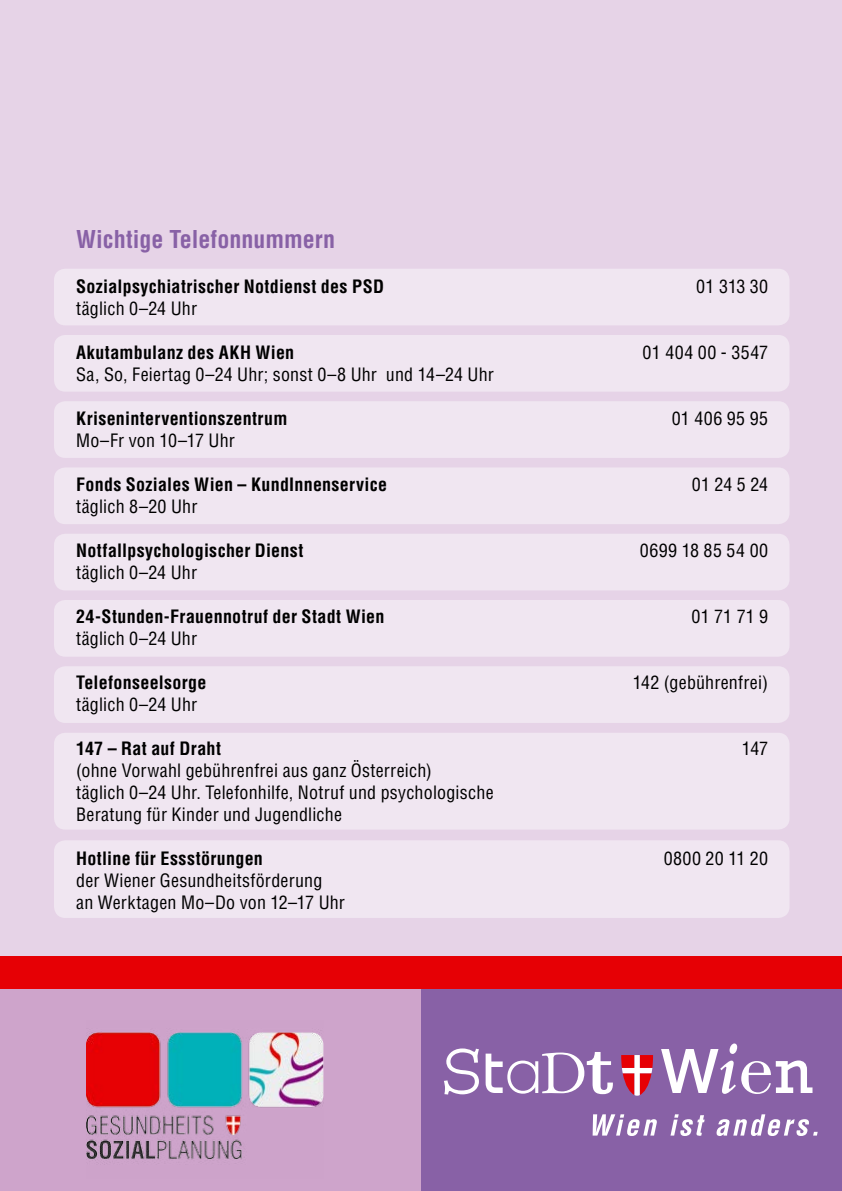
<style>
.page{position:relative;width:842px;height:1191px;background:#fff}
.page>*{position:absolute;margin:0;border:0;box-sizing:border-box;transform-origin:0 0}
.t1{font:700 condensed 24px "Helvetica LT Std";color:#8861a6}
.t2{font:condensed 18px/22px "Helvetica LT Std";letter-spacing:.01em;color:#000}
.t3{font:700 condensed 18px "Helvetica LT Std";letter-spacing:.015em;color:#000}
.t4{font:condensed 18px "Helvetica LT Std";letter-spacing:.03em;color:#000}
</style>
<div class="page">
<div style="left:0;top:0;width:842px;height:972px;background:#e6d3e7"></div>
<div style="left:0;top:988px;width:421px;height:203px;background:#cea4cb"></div>
<div style="left:421px;top:988px;width:421px;height:203px;background:#8861a6"></div>
<svg style="left:593px;top:1114px;width:64px;height:22px"></svg>
<svg style="left:670px;top:1114px;width:35px;height:22px"></svg>
<svg style="left:716px;top:1114px;width:102px;height:22px"></svg>
<svg style="left:444px;top:1048px;width:35px;height:46px"></svg>
<svg style="left:486px;top:1052px;width:127px;height:42px"></svg>
<svg style="left:661px;top:1043px;width:151px;height:51px"></svg>
<svg style="left:621px;top:1055px;width:32px;height:40px"></svg>
<img style="left:86px;top:1032px;width:237px;height:129px">
<div style="left:0;top:956px;width:842px;height:32px;background:#e60005"></div>
<div style="left:54px;top:269px;width:735px;height:56px;background:#f0e6f1;border-radius:11px"></div>
<div style="left:54px;top:335px;width:735px;height:57px;background:#f0e6f1;border-radius:11px"></div>
<div style="left:54px;top:401px;width:735px;height:57px;background:#f0e6f1;border-radius:11px"></div>
<div style="left:54px;top:467px;width:735px;height:57px;background:#f0e6f1;border-radius:11px"></div>
<div style="left:54px;top:534px;width:735px;height:56px;background:#f0e6f1;border-radius:11px"></div>
<div style="left:54px;top:600px;width:735px;height:56px;background:#f0e6f1;border-radius:11px"></div>
<div style="left:54px;top:666px;width:735px;height:57px;background:#f0e6f1;border-radius:11px"></div>
<div style="left:54px;top:732px;width:735px;height:97px;background:#f0e6f1;border-radius:11px"></div>
<div style="left:54px;top:840px;width:735px;height:78px;background:#f0e6f1;border-radius:11px"></div>
<h2 class="t1" style="left:76px;top:225px;width:260px">Wichtige Telefonnummern</h2>
<p class="t3" style="left:76px;top:275px;width:309px">Sozialpsychiatrischer Notdienst des PSD</p>
<p class="t2" style="left:696px;top:275px;width:73px">01 313 30</p>
<p class="t2" style="left:76px;top:297px;width:122px">täglich 0–24 Uhr</p>
<p class="t3" style="left:76px;top:341px;width:220px">Akutambulanz des AKH Wien</p>
<p class="t2" style="left:643px;top:341px;width:127px">01 404 00 - 3547</p>
<p class="t2" style="left:76px;top:363px;width:419px">Sa, So, Feiertag 0–24 Uhr; sonst 0–8 Uhr und 14–24 Uhr</p>
<p class="t3" style="left:76px;top:407px;width:213px">Kriseninterventionszentrum</p>
<p class="t2" style="left:672px;top:407px;width:98px">01 406 95 95</p>
<p class="t2" style="left:76px;top:429px;width:160px">Mo–Fr von 10–17 Uhr</p>
<p class="t3" style="left:76px;top:473px;width:312px">Fonds Soziales Wien – KundInnenservice</p>
<p class="t2" style="left:692px;top:473px;width:78px">01 24 5 24</p>
<p class="t2" style="left:76px;top:495px;width:123px">täglich 8–20 Uhr</p>
<p class="t3" style="left:76px;top:539px;width:229px">Notfallpsychologischer Dienst</p>
<p class="t4" style="left:640px;top:539px;width:130px">0699 18 85 54 00</p>
<p class="t2" style="left:76px;top:561px;width:122px">täglich 0–24 Uhr</p>
<p class="t3" style="left:76px;top:604px;width:310px">24-Stunden-Frauennotruf der Stadt Wien</p>
<p class="t2" style="left:691px;top:605px;width:78px">01 71 71 9</p>
<p class="t2" style="left:76px;top:627px;width:122px">täglich 0–24 Uhr</p>
<p class="t3" style="left:76px;top:670px;width:132px">Telefonseelsorge</p>
<p class="t2" style="left:633px;top:671px;width:137px">142 (gebührenfrei)</p>
<p class="t2" style="left:76px;top:693px;width:122px">täglich 0–24 Uhr</p>
<p class="t3" style="left:76px;top:736px;width:146px">147 – Rat auf Draht</p>
<p class="t2" style="left:742px;top:737px;width:28px">147</p>
<p class="t2" style="left:76px;top:759px;width:419px">(ohne Vorwahl gebührenfrei aus ganz Österreich)<br>täglich 0–24 Uhr. Telefonhilfe, Notruf und psychologische<br>Beratung für Kinder und Jugendliche</p>
<p class="t3" style="left:76px;top:846px;width:188px">Hotline für Essstörungen</p>
<p class="t2" style="left:664px;top:847px;width:106px">0800 20 11 20</p>
<p class="t2" style="left:76px;top:869px;width:270px">der Wiener Gesundheitsförderung<br>an Werktagen Mo–Do von 12–17 Uhr</p>
</div>
